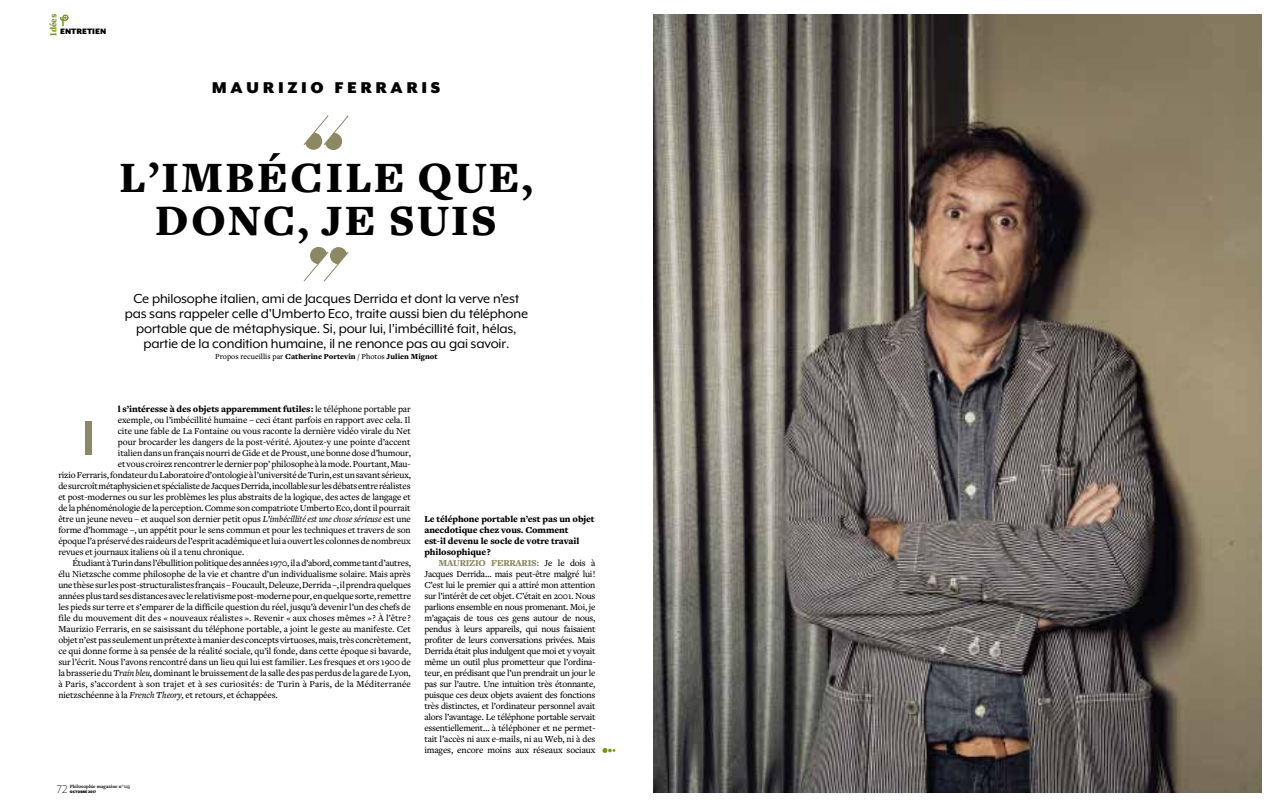
<style>
.page{position:relative;width:1276px;height:808px;background:#fff}
.page>*{position:absolute;margin:0;border:0;box-sizing:border-box;transform-origin:0 0}
.t1{font:700 55px "Mr Eaves XL Mod OT";color:#8d8864}
.t2{font:900 45px/43px "Freight Text Pro";letter-spacing:.05em;color:#000;text-align:center}
.t3{font:900 18px "Mr Eaves XL Mod OT";letter-spacing:.2em;color:#000}
.t4{font:15px/15px "Mr Eaves XL Mod OT";letter-spacing:-.01em;color:#000;text-align:center}
.t5{font:300 13px "Mr Eaves XL Mod OT";color:#000}
.t6{font:500 9.5px/11px "Freight Text Pro";letter-spacing:-.01em;color:#000;text-align:justify}
.t7{font:900 9.5px/11px "Freight Text Pro";letter-spacing:-.01em;color:#000}
.t8{font:500 9.5px "Freight Text Pro";letter-spacing:.01em;color:#000}
.t9{font:900 9px "Mr Eaves XL Mod OT";color:#000}
.t10{font:900 8px "Freight Text Pro";color:#000}
.t11{font:800 8px "Merriweather";color:#779615}
.t12{font:700 5px "Freight Text Pro";color:#000}
.t13{font:900 4px "Mr Eaves XL Mod OT";color:#000}
.s1{font-weight:500}
.s2{font-style:italic}
.s3{font-weight:900;color:#8d8864}
</style>
<div class="page">
<img style="left:653px;top:14px;width:608px;height:779px">
<svg style="left:303px;top:115px;width:46px;height:35px"></svg>
<svg style="left:303px;top:247px;width:46px;height:35px"></svg>
<svg style="left:602px;top:748px;width:13px;height:5px"></svg>
<svg style="left:60px;top:14px;width:9px;height:13px"></svg>
<p class="t11" style="left:48px;top:36px;width:23px;rotate:-90deg">Idées</p>
<p class="t9" style="left:60px;top:27px;width:47px">ENTRETIEN</p>
<h3 class="t3" style="left:212px;top:78px;width:230px">MAURIZIO FERRARIS</h3>
<h2 class="t2" style="left:119px;top:155px;width:415px">L’IMBÉCILE QUE,<br>DONC, JE SUIS</h2>
<p class="t4" style="left:125px;top:291px;width:405px">Ce philosophe italien, ami de Jacques Derrida et dont la verve n’est pas sans rappeler celle d'Umberto Eco, traite aussi bien du téléphone portable que de métaphysique. Si, pour lui, l’imbécillité fait, hélas, partie de la condition humaine, il ne renonce pas au gai savoir.</p>
<p class="t10" style="left:215px;top:351px;width:224px"><span class="s1">Propos recueillis par</span> Catherine Portevin <span class="s1">/ Photos</span> Julien Mignot</p>
<p class="t7" style="left:118px;top:403px;width:294px">l s’intéresse à des objets apparemment futiles : <span class="s1">le téléphone portable par</span></p>
<p class="t6" style="left:118px;top:414px;width:294px">exemple, ou l’imbécillité humaine – ceci étant parfois en rapport avec cela. Il</p>
<p class="t6" style="left:118px;top:425px;width:294px">cite une fable de La Fontaine ou vous raconte la dernière vidéo virale du Net</p>
<p class="t6" style="left:118px;top:436px;width:294px">pour brocarder les dangers de la post-vérité. Ajoutez-y une pointe d’accent</p>
<p class="t6" style="left:118px;top:447px;width:294px">italien dans un français nourri de Gide et de Proust, une bonne dose d’humour,</p>
<p class="t6" style="left:118px;top:458px;width:294px">et vous croirez rencontrer le dernier pop’ philosophe à la mode. Pourtant, Mau-</p>
<p class="t6" style="left:58px;top:469px;width:354px">rizio Ferraris, fondateur du Laboratoire d’ontologie à l’université de Turin, est un savant sérieux,</p>
<p class="t6" style="left:58px;top:480px;width:354px">de surcroît métaphysicien et spécialiste de Jacques Derrida, incollable sur les débats entre réalistes</p>
<p class="t6" style="left:58px;top:491px;width:354px">et post-modernes ou sur les problèmes les plus abstraits de la logique, des actes de langage et</p>
<p class="t6" style="left:58px;top:502px;width:354px">de la phénoménologie de la perception. Comme son compatriote Umberto Eco, dont il pourrait</p>
<p class="t6" style="left:58px;top:513px;width:354px">être un jeune neveu – et auquel son dernier petit opus <span class="s2">L’imbécillité est une chose sérieuse</span> est une</p>
<p class="t6" style="left:58px;top:524px;width:354px">forme d’hommage –, un appétit pour le sens commun et pour les techniques et travers de son</p>
<p class="t6" style="left:58px;top:535px;width:354px">époque l’a préservé des raideurs de l’esprit académique et lui a ouvert les colonnes de nombreux</p>
<p class="t6" style="left:58px;top:546px;width:187px">revues et journaux italiens où il a tenu chronique.</p>
<p class="t6" style="left:73px;top:557px;width:340px">Étudiant à Turin dans l’ébullition politique des années 1970, il a d’abord, comme tant d’autres,</p>
<p class="t6" style="left:58px;top:568px;width:354px">élu Nietzsche comme philosophe de la vie et chantre d’un individualisme solaire. Mais après</p>
<p class="t6" style="left:58px;top:579px;width:354px">une thèse sur les post-structuralistes français – Foucault, Deleuze, Derrida –, il prendra quelques</p>
<p class="t6" style="left:58px;top:590px;width:354px">années plus tard ses distances avec le relativisme post-moderne pour, en quelque sorte, remettre</p>
<p class="t6" style="left:58px;top:601px;width:354px">les pieds sur terre et s’emparer de la difficile question du réel, jusqu’à devenir l’un des chefs de</p>
<p class="t6" style="left:58px;top:612px;width:354px">file du mouvement dit des « nouveaux réalistes ». Revenir « aux choses mêmes » ? À l’être ?</p>
<p class="t6" style="left:58px;top:623px;width:354px">Maurizio Ferraris, en se saisissant du téléphone portable, a joint le geste au manifeste. Cet</p>
<p class="t6" style="left:58px;top:634px;width:354px">objet n’est pas seulement un prétexte à manier des concepts virtuoses, mais, très concrètement,</p>
<p class="t6" style="left:58px;top:645px;width:354px">ce qui donne forme à sa pensée de la réalité sociale, qu’il fonde, dans cette époque si bavarde,</p>
<p class="t6" style="left:58px;top:656px;width:354px">sur l’écrit. Nous l’avons rencontré dans un lieu qui lui est familier. Les fresques et ors 1900 de</p>
<p class="t6" style="left:58px;top:667px;width:354px">la brasserie du <span class="s2">Train bleu,</span> dominant le bruissement de la salle des pas perdus de la gare de Lyon,</p>
<p class="t8" style="left:58px;top:678px;width:354px">à Paris, s’accordent à son trajet et à ses curiosités : de Turin à Paris, de la Méditerranée</p>
<p class="t6" style="left:58px;top:689px;width:221px">nietzschéenne à la <span class="s2">French Theory,</span> et retours, et échappées.</p>
<h1 class="t1" style="left:81px;top:410px;width:15px">I</h1>
<h3 class="t5" style="left:57px;top:782px;width:12px">72</h3>
<p class="t12" style="left:70px;top:783px;width:62px">Philosophie magazine n° 113</p>
<p class="t13" style="left:70px;top:789px;width:28px">OCTOBRE 2017</p>
<p class="t7" style="left:424px;top:513px;width:172px">Le téléphone portable n’est pas un objet anecdotique chez vous. Comment<br>est-il devenu le socle de votre travail philosophique ?</p>
<p class="t6" style="left:424px;top:557px;width:173px;text-indent:14px"><span class="s3">MAURIZIO FERRARIS :</span> Je le dois à Jacques Derrida… mais peut-être malgré lui !<br>C’est lui le premier qui a attiré mon attention sur l’intérêt de cet objet. C’était en 2001. Nous parlions ensemble en nous promenant. Moi, je m’agaçais de tous ces gens autour de nous, pendus à leurs appareils, qui nous faisaient profiter de leurs conversations privées. Mais Derrida était plus indulgent que moi et y voyait même un outil plus prometteur que l’ordina&shy;teur, en prédisant que l’un prendrait un jour le pas sur l’autre. Une intuition très étonnante, puisque ces deux objets avaient des fonctions très distinctes, et l’ordinateur personnel avait alors l’avantage. Le téléphone portable servait essentiellement… à téléphoner et ne permet&shy;tait l’accès ni aux e-mails, ni au Web, ni à des images, encore moins aux réseaux sociaux</p>
</div>
